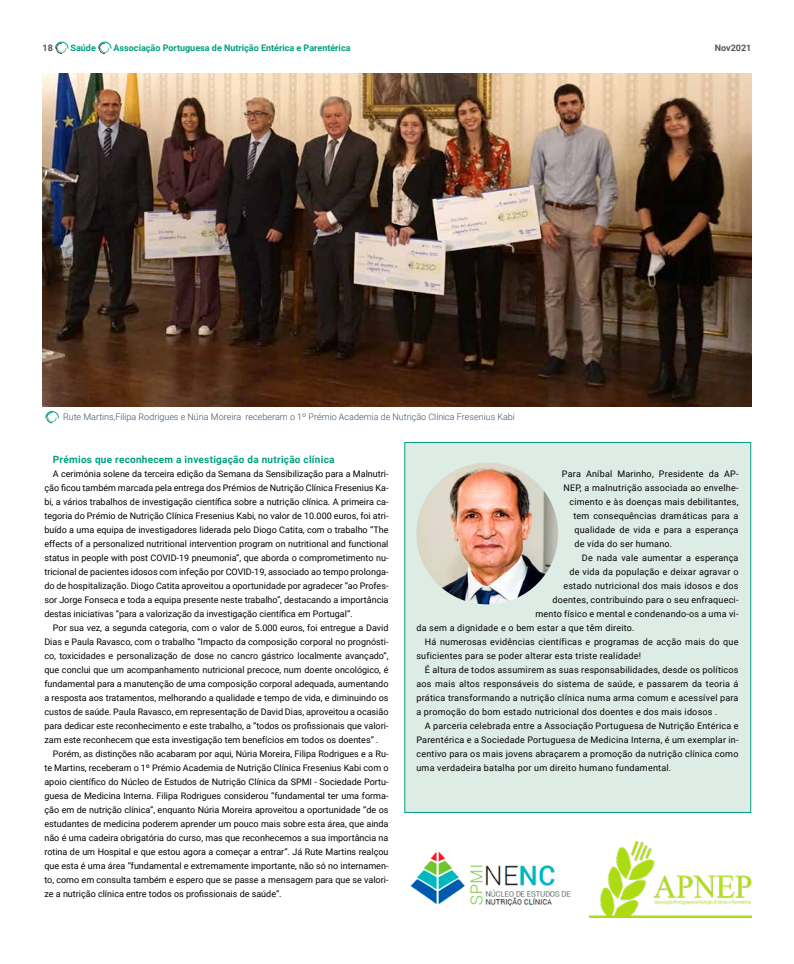
<style>
.page{position:relative;width:794px;height:964px;background:#fff}
.page>*{position:absolute;margin:0;border:0;box-sizing:border-box;transform-origin:0 0}
.t1{font:700 10px "Roboto";letter-spacing:.025em;color:#009f7f}
.t2{font:9px/14px "Roboto";letter-spacing:.025em;color:#000;text-align:justify}
.t3{font:300 9px "Roboto";color:#394d63}
.t4{font:700 9px "Roboto";color:#009f7f}
.t5{font:700 9px "Roboto";color:#565655}
</style>
<div class="page">
<svg style="left:55px;top:41px;width:14px;height:13px"></svg>
<svg style="left:98px;top:41px;width:14px;height:13px"></svg>
<div style="left:405px;top:442px;width:345px;height:370px;background:#deece6"></div>
<div style="left:404px;top:442px;width:347px;height:371px;border:1px solid #009f7f"></div>
<img style="left:42px;top:74px;width:709px;height:333px">
<svg style="left:45px;top:411px;width:14px;height:13px"></svg>
<img style="left:589px;top:841px;width:162px;height:76px">
<img style="left:410px;top:851px;width:161px;height:56px">
<img style="left:416px;top:463px;width:142px;height:141px;border-radius:71px">
<p class="t5" style="left:43px;top:42px;width:12px">18</p>
<p class="t4" style="left:71px;top:42px;width:27px">Saúde</p>
<p class="t4" style="left:114px;top:42px;width:238px">Associação Portuguesa de Nutrição Entérica e Parentérica</p>
<p class="t5" style="left:715px;top:42px;width:38px">Nov2021</p>
<p class="t3" style="left:63px;top:411px;width:453px">Rute Martins,Filipa Rodrigues e Núria Moreira receberam o 1º Prémio Academia de Nutrição Clínica Fresenius Kabi</p>
<p class="t1" style="left:53px;top:452px;width:283px">Prémios que reconhecem a investigação da nutrição clínica</p>
<p class="t2" style="left:44px;top:466px;width:345px;text-indent:9px">A cerimónia solene da terceira edição da Semana da Sensibilização para a Malnutri&shy;ção ficou também marcada pela entrega dos Prémios de Nutrição Clínica Fresenius Ka&shy;bi, a vários trabalhos de investigação científica sobre a nutrição clínica. A primeira ca&shy;tegoria do Prémio de Nutrição Clínica Fresenius Kabi, no valor de 10.000 euros, foi atri&shy;buído a uma equipa de investigadores liderada pelo Diogo Catita, com o trabalho “The effects of a personalized nutritional intervention program on nutritional and functional status in people with post COVID-19 pneumonia”, que aborda o comprometimento nu&shy;tricional de pacientes idosos com infeção por COVID-19, associado ao tempo prolonga&shy;do de hospitalização. Diogo Catita aproveitou a oportunidade por agradecer “ao Profes&shy;sor Jorge Fonseca e toda a equipa presente neste trabalho”, destacando a importância destas iniciativas “para a valorização da investigação científica em Portugal”.</p>
<p class="t2" style="left:44px;top:620px;width:345px;text-indent:9px">Por sua vez, a segunda categoria, com o valor de 5.000 euros, foi entregue a David Dias e Paula Ravasco, com o trabalho “Impacto da composição corporal no prognósti&shy;co, toxicidades e personalização de dose no cancro gástrico localmente avançado”, que conclui que um acompanhamento nutricional precoce, num doente oncológico, é fundamental para a manutenção de uma composição corporal adequada, aumentando a resposta aos tratamentos, melhorando a qualidade e tempo de vida, e diminuindo os custos de saúde. Paula Ravasco, em representação de David Dias, aproveitou a ocasião para dedicar este reconhecimento e este trabalho, a “todos os profissionais que valori&shy;zam este reconhecem que esta investigação tem benefícios em todos os doentes” .</p>
<p class="t2" style="left:44px;top:746px;width:345px;text-indent:9px">Porém, as distinções não acabaram por aqui, Núria Moreira, Filipa Rodrigues e a Ru&shy;te Martins, receberam o 1º Prémio Academia de Nutrição Clínica Fresenius Kabi com o apoio científico do Núcleo de Estudos de Nutrição Clínica da SPMI - Sociedade Portu&shy;guesa de Medicina Interna. Filipa Rodrigues considerou “fundamental ter uma forma&shy;ção em de nutrição clínica”, enquanto Núria Moreira aproveitou a oportunidade “de os estudantes de medicina poderem aprender um pouco mais sobre esta área, que ainda não é uma cadeira obrigatória do curso, mas que reconhecemos a sua importância na rotina de um Hospital e que estou agora a começar a entrar”. Já Rute Martins realçou que esta é uma área “fundamental e extremamente importante, não só no internamen&shy;to, como em consulta também e espero que se passe a mensagem para que se valori&shy;ze a nutrição clínica entre todos os profissionais de saúde”.</p>
<p class="t2" style="left:562px;top:466px;width:178px">Para Aníbal Marinho, Presidente da AP-</p>
<p class="t2" style="left:563px;top:480px;width:177px">NEP, a malnutrição associada ao envelhe-</p>
<p class="t2" style="left:569px;top:494px;width:171px">cimento e às doenças mais debilitantes,</p>
<p class="t2" style="left:573px;top:508px;width:167px">tem consequências dramáticas para a</p>
<p class="t2" style="left:574px;top:522px;width:166px">qualidade de vida e para a esperança</p>
<p class="t2" style="left:574px;top:536px;width:99px">de vida do ser humano.</p>
<p class="t2" style="left:582px;top:550px;width:158px">De nada vale aumentar a esperança</p>
<p class="t2" style="left:569px;top:564px;width:170px">de vida da população e deixar agravar o</p>
<p class="t2" style="left:563px;top:578px;width:177px">estado nutricional dos mais idosos e dos</p>
<p class="t2" style="left:552px;top:592px;width:188px">doentes, contribuindo para o seu enfraqueci-</p>
<p class="t2" style="left:535px;top:606px;width:205px">mento físico e mental e condenando-os a uma vi-</p>
<p class="t2" style="left:416px;top:620px;width:220px">da sem a dignidade e o bem estar a que têm direito.</p>
<p class="t2" style="left:425px;top:634px;width:315px">Há numerosas evidências científicas e programas de acção mais do que</p>
<p class="t2" style="left:416px;top:648px;width:226px">suficientes para se poder alterar esta triste realidade!</p>
<p class="t2" style="left:425px;top:662px;width:315px">É altura de todos assumirem as suas responsabilidades, desde os políticos</p>
<p class="t2" style="left:416px;top:676px;width:324px">aos mais altos responsáveis do sistema de saúde, e passarem da teoria á</p>
<p class="t2" style="left:416px;top:690px;width:323px">prática transformando a nutrição clínica numa arma comum e acessível para</p>
<p class="t2" style="left:416px;top:704px;width:303px">a promoção do bom estado nutricional dos doentes e dos mais idosos .</p>
<p class="t2" style="left:425px;top:718px;width:315px">A parceria celebrada entre a Associação Portuguesa de Nutrição Entérica e</p>
<p class="t2" style="left:416px;top:732px;width:324px">Parentérica e a Sociedade Portuguesa de Medicina Interna, é um exemplar in-</p>
<p class="t2" style="left:416px;top:746px;width:323px">centivo para os mais jovens abraçarem a promoção da nutrição clínica como</p>
<p class="t2" style="left:416px;top:760px;width:256px">uma verdadeira batalha por um direito humano fundamental.</p>
</div>
